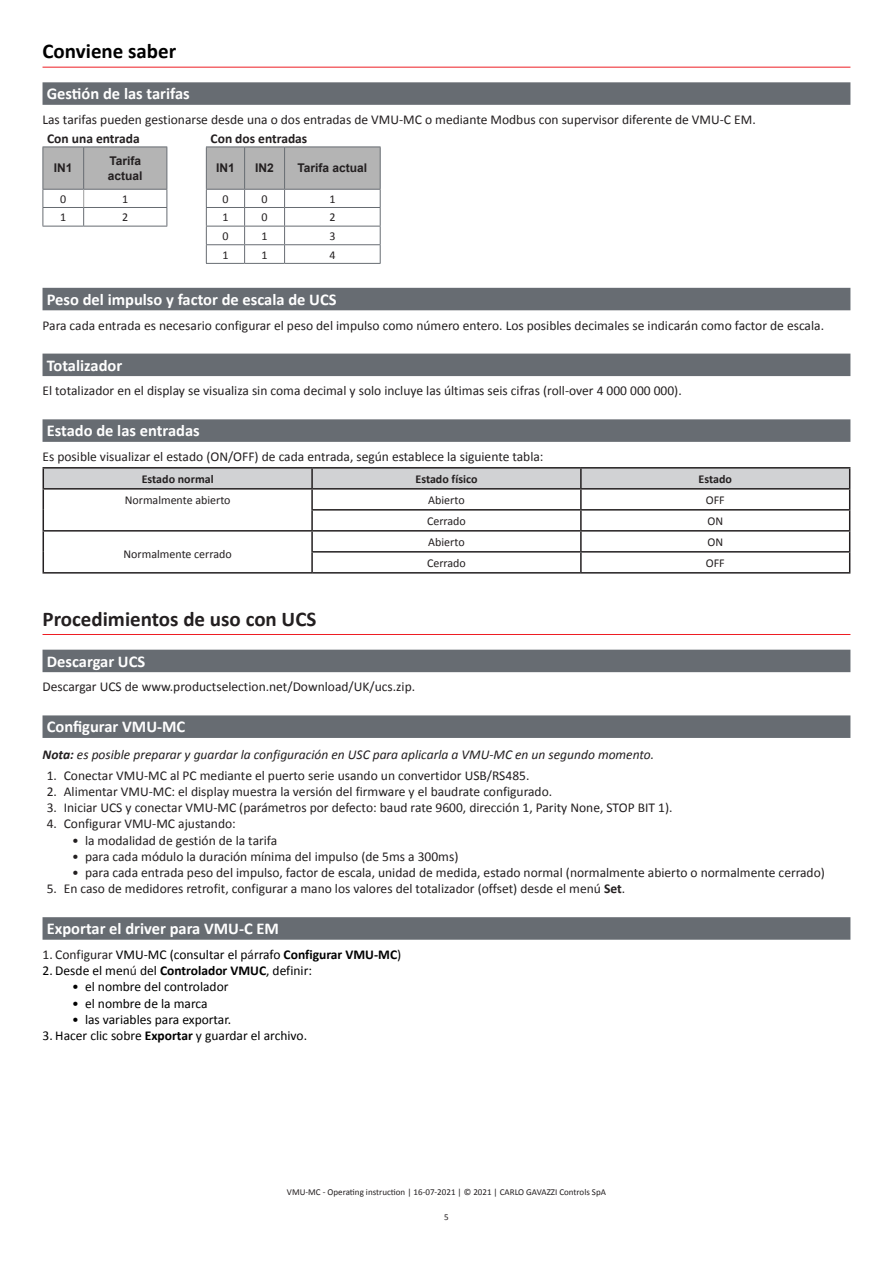
<style>
.page{position:relative;width:893px;height:1263px;background:#fff}
.page>*{position:absolute;margin:0;border:0;box-sizing:border-box;transform-origin:0 0}
.t1{font:700 21px "Calibri";color:#231f20}
.t2{font:700 21px "Calibri";color:#000}
.t3{font:700 16.5px "Calibri";color:#fff}
.t4{font:13.5px "Calibri";color:#231f20}
.t5{font:13.5px "Calibri";color:#000}
.p_Note{font:italic 13.5px "Calibri";color:#231f20}
.t6{font:700 13.5px "Calibri";color:#231f20}
.td_centerDati{font:12px "Calibri";color:#231f20}
.td_centratobold{font:700 12px/14.4px "Arial";color:#231f20}
.td_centerDati-2{font:700 12px "Calibri";color:#231f20}
.t7{font:9px "Calibri";color:#231f20}
.s1{font-weight:700}
.s2{color:#231f20}
</style>
<div class="page">
<hr style="left:43px;top:67px;width:807px;height:1px;background:#ee1d23">
<div style="left:43px;top:82px;width:807px;height:23px;background:#676c72"></div>
<div style="left:43px;top:288px;width:807px;height:22px;background:#676c72"></div>
<div style="left:43px;top:354px;width:807px;height:22px;background:#676c72"></div>
<div style="left:43px;top:419px;width:807px;height:23px;background:#676c72"></div>
<hr style="left:43px;top:634px;width:807px;height:1px;background:#ee1d23">
<div style="left:43px;top:650px;width:807px;height:22px;background:#676c72"></div>
<div style="left:43px;top:715px;width:807px;height:23px;background:#676c72"></div>
<div style="left:43px;top:917px;width:807px;height:23px;background:#676c72"></div>
<hr style="left:206px;top:263px;width:39px;height:1px;background:#676c72">
<hr style="left:245px;top:263px;width:40px;height:1px;background:#676c72">
<hr style="left:285px;top:263px;width:96px;height:1px;background:#676c72">
<svg style="left:43px;top:147px;width:338px;height:116px"></svg>
<hr style="left:43px;top:467px;width:269px;height:2px;background:#231f20">
<hr style="left:312px;top:467px;width:269px;height:2px;background:#231f20">
<hr style="left:581px;top:467px;width:269px;height:2px;background:#231f20">
<svg style="left:43px;top:468px;width:807px;height:104px"></svg>
<hr style="left:43px;top:572px;width:269px;height:2px;background:#231f20">
<hr style="left:312px;top:572px;width:269px;height:2px;background:#231f20">
<hr style="left:581px;top:572px;width:269px;height:2px;background:#231f20">
<p class="t2" style="left:43px;top:38px;width:135px">Conviene saber</p>
<p class="t3" style="left:47px;top:83px;width:145px">Gestión de las tarifas</p>
<p class="t4" style="left:43px;top:111px;width:715px">Las tarifas pueden gestionarse desde una o dos entradas de VMU-MC o mediante Modbus con supervisor diferente de VMU-C EM.</p>
<p class="t6" style="left:47px;top:130px;width:94px">Con una entrada</p>
<p class="t6" style="left:211px;top:130px;width:98px">Con dos entradas</p>
<p class="td_centratobold" style="left:54px;top:161px;width:20px">IN1</p>
<p class="td_centratobold" style="left:108px;top:154px;width:36px">Tarifa actual</p>
<p class="td_centratobold" style="left:216px;top:161px;width:20px">IN1</p>
<p class="td_centratobold" style="left:255px;top:161px;width:20px">IN2</p>
<p class="td_centratobold" style="left:297px;top:161px;width:71px">Tarifa actual</p>
<p class="td_centerDati" style="left:60px;top:191px;width:8px">0</p>
<p class="td_centerDati" style="left:122px;top:191px;width:8px">1</p>
<p class="td_centerDati" style="left:222px;top:191px;width:8px">0</p>
<p class="td_centerDati" style="left:262px;top:191px;width:8px">0</p>
<p class="td_centerDati" style="left:329px;top:191px;width:8px">1</p>
<p class="td_centerDati" style="left:60px;top:210px;width:8px">1</p>
<p class="td_centerDati" style="left:122px;top:210px;width:8px">2</p>
<p class="td_centerDati" style="left:222px;top:210px;width:8px">1</p>
<p class="td_centerDati" style="left:262px;top:210px;width:8px">0</p>
<p class="td_centerDati" style="left:329px;top:210px;width:8px">2</p>
<p class="td_centerDati" style="left:222px;top:228px;width:8px">0</p>
<p class="td_centerDati" style="left:262px;top:228px;width:8px">1</p>
<p class="td_centerDati" style="left:329px;top:228px;width:8px">3</p>
<p class="td_centerDati" style="left:222px;top:247px;width:8px">1</p>
<p class="td_centerDati" style="left:262px;top:247px;width:8px">1</p>
<p class="td_centerDati" style="left:329px;top:247px;width:8px">4</p>
<p class="t3" style="left:47px;top:289px;width:291px">Peso del impulso y factor de escala de UCS</p>
<p class="t4" style="left:43px;top:316px;width:783px">Para cada entrada es necesario configurar el peso del impulso como número entero. Los posibles decimales se indicarán como factor de escala.</p>
<p class="t3" style="left:47px;top:355px;width:77px">Totalizador</p>
<p class="t4" style="left:43px;top:382px;width:641px">El totalizador en el display se visualiza sin coma decimal y solo incluye las últimas seis cifras (roll-over 4 000 000 000).</p>
<p class="t3" style="left:47px;top:420px;width:154px">Estado de las entradas</p>
<p class="t4" style="left:43px;top:448px;width:503px">Es posible visualizar el estado (ON/OFF) de cada entrada, según establece la siguiente tabla:</p>
<p class="td_centerDati-2" style="left:142px;top:471px;width:73px">Estado normal</p>
<p class="td_centerDati-2" style="left:415px;top:471px;width:63px">Estado físico</p>
<p class="td_centerDati-2" style="left:699px;top:471px;width:35px">Estado</p>
<p class="td_centerDati" style="left:125px;top:492px;width:107px">Normalmente abierto</p>
<p class="td_centerDati" style="left:428px;top:492px;width:38px">Abierto</p>
<p class="td_centerDati" style="left:706px;top:492px;width:20px">OFF</p>
<p class="td_centerDati" style="left:427px;top:513px;width:40px">Cerrado</p>
<p class="td_centerDati" style="left:707px;top:513px;width:17px">ON</p>
<p class="td_centerDati" style="left:124px;top:546px;width:110px">Normalmente cerrado</p>
<p class="td_centerDati" style="left:428px;top:534px;width:38px">Abierto</p>
<p class="td_centerDati" style="left:707px;top:534px;width:17px">ON</p>
<p class="td_centerDati" style="left:427px;top:555px;width:40px">Cerrado</p>
<p class="td_centerDati" style="left:706px;top:555px;width:20px">OFF</p>
<p class="t1" style="left:43px;top:605px;width:275px">Procedimientos de uso con UCS</p>
<p class="t3" style="left:47px;top:651px;width:100px">Descargar UCS</p>
<p class="t4" style="left:43px;top:678px;width:374px">Descargar UCS de www.productselection.net/Download/UK/ucs.zip.</p>
<p class="t3" style="left:47px;top:716px;width:140px">Configurar VMU-MC</p>
<p class="p_Note" style="left:43px;top:746px;width:613px"><span class="s1">Nota:</span> es posible preparar y guardar la configuración en USC para aplicarla a VMU-MC en un segundo momento.</p>
<p class="t4" style="left:47px;top:767px;width:484px">1. Conectar VMU-MC al PC mediante el puerto serie usando un convertidor USB/RS485.</p>
<p class="t4" style="left:47px;top:783px;width:507px">2. Alimentar VMU-MC: el display muestra la versión del firmware y el baudrate configurado.</p>
<p class="t4" style="left:47px;top:799px;width:627px">3. Iniciar UCS y conectar VMU-MC (parámetros por defecto: baud rate 9600, dirección 1, Parity None, STOP BIT 1).</p>
<p class="t4" style="left:47px;top:815px;width:191px">4. Configurar VMU-MC ajustando:</p>
<p class="t4" style="left:72px;top:831px;width:206px">• la modalidad de gestión de la tarifa</p>
<p class="t4" style="left:72px;top:848px;width:388px">• para cada módulo la duración mínima del impulso (de 5ms a 300ms)</p>
<p class="t4" style="left:72px;top:864px;width:754px">• para cada entrada peso del impulso, factor de escala, unidad de medida, estado normal (normalmente abierto o normalmente cerrado)</p>
<p class="t4" style="left:47px;top:880px;width:580px">5. En caso de medidores retrofit, configurar a mano los valores del totalizador (offset) desde el menú <span class="s1">Set</span>.</p>
<p class="t3" style="left:47px;top:918px;width:234px">Exportar el driver para VMU-C EM</p>
<p class="t5" style="left:43px;top:946px;width:360px"><span class="s2">1. Configurar</span> VMU-MC (consultar el p<span class="s2">á</span>rrafo <span class="s1">Configurar VMU-MC</span>)</p>
<p class="t5" style="left:43px;top:962px;width:271px">2. Desde el men<span class="s2">ú</span> del <span class="s1">Controlador VMUC</span>, definir:</p>
<p class="t5" style="left:72px;top:978px;width:158px">• el nombre del controlador</p>
<p class="t5" style="left:72px;top:994px;width:137px">• el nombre de la marca</p>
<p class="t5" style="left:72px;top:1011px;width:160px">• las variables para exportar.</p>
<p class="t5" style="left:43px;top:1027px;width:266px">3. Hacer clic sobre <span class="s1">Exportar</span> y guardar el archivo.</p>
<p class="t7" style="left:287px;top:1186px;width:321px">VMU-MC - Operating instruction | 16-07-2021 | © 2021 | CARLO GAVAZZI Controls SpA</p>
<p class="t7" style="left:444px;top:1212px;width:6px">5</p>
</div>
